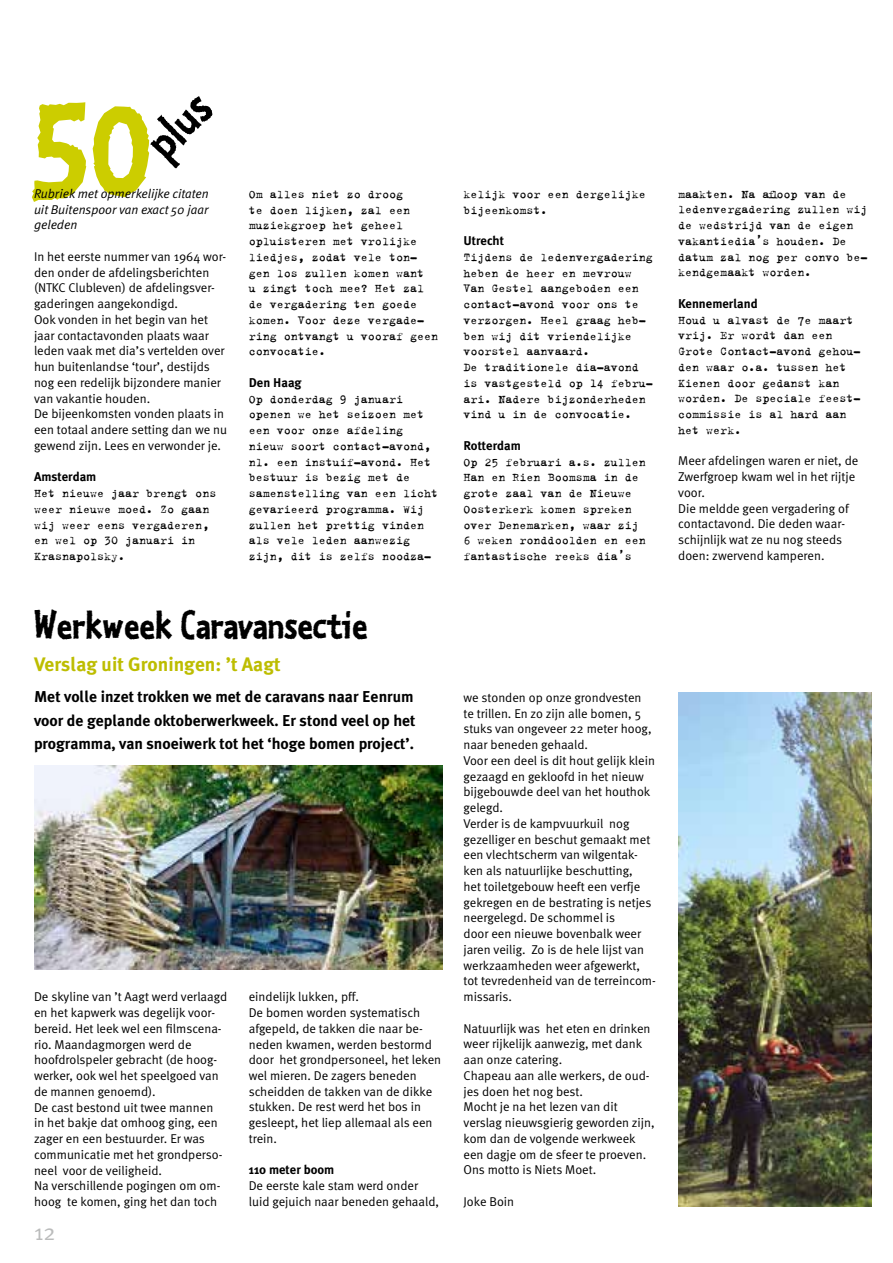
<style>
.page{position:relative;width:893px;height:1263px;background:#fff}
.page>*{position:absolute;margin:0;border:0;box-sizing:border-box;transform-origin:0 0}
.t1{font:156px "Kosmik Bold Three";color:#cccd00}
.t2{font:54px "Kosmik Bold Three";color:#000}
.t3{font:42.75px "Kosmik Bold Three";color:#000}
.t4{font:22.5px "Meta Normal";color:#bbbcbc}
.t5{font:700 19.5px "Meta Plus";color:#bdbd00}
.t6{font:700 15.75px/23.7px "Meta Plus";color:#000;text-align:justify}
.t7{font:12.75px/15.8px "Meta Normal";color:#000}
.t8{font:12.75px/15.8px "Trixie";color:#000}
.t9{font:italic 12.75px/15.8px "Meta Normal";color:#000;text-align:justify}
.t10{font:700 12.75px "Meta Plus";color:#000}
</style>
<div class="page">
<img style="left:34px;top:765px;width:408px;height:205px">
<img style="left:678px;top:692px;width:194px;height:514px">
<h2 class="t2" style="left:128px;top:123px;width:71px;rotate:-45deg">plus</h2>
<h1 class="t1" style="left:34px;top:38px;width:120px">50</h1>
<p class="t9" style="left:34px;top:185px;width:176px">Rubriek met opmerkelijke citaten uit Buitenspoor van exact 50 jaar geleden</p>
<p class="t7" style="left:34px;top:248px;width:195px">In het eerste nummer van 1964 wor&shy;den onder de afdelingsberichten (NTKC Clubleven) de afdelingsver&shy;gaderingen aangekondigd.<br>Ook vonden in het begin van het jaar contactavonden plaats waar leden vaak met dia’s vertelden over hun buitenlandse ‘tour’, destijds nog een redelijk bijzondere manier van vakantie houden.<br>De bijeenkomsten vonden plaats in een totaal andere setting dan we nu gewend zijn. Lees en verwonder je.</p>
<p class="t10" style="left:34px;top:470px;width:64px">Amsterdam</p>
<p class="t8" style="left:34px;top:485px;width:184px">Het nieuwe jaar brengt ons weer nieuwe moed. Zo gaan wij weer eens vergaderen, en wel op 30 januari in<br>Krasnapolsky.</p>
<p class="t8" style="left:249px;top:186px;width:191px">Om alles niet zo droog<br>te doen lijken, zal een muziekgroep het geheel opluisteren met vrolijke liedjes, zodat vele ton&shy;gen los zullen komen want<br>u zingt toch mee? Het zal de vergadering ten goede komen. Voor deze vergade&shy;ring ontvangt u vooraf geen convocatie.</p>
<p class="t10" style="left:249px;top:375px;width:54px">Den Haag</p>
<p class="t8" style="left:249px;top:391px;width:191px">Op donderdag 9 januari openen we het seizoen met een voor onze afdeling nieuw soort contact-avond, nl. een instuif-avond. Het bestuur is bezig met de samenstelling van een licht gevarieerd programma. Wij zullen het prettig vinden als vele leden aanwezig zijn, dit is zelfs noodza-</p>
<h3 class="t3" style="left:34px;top:595px;width:335px">Werkweek Caravansectie</h3>
<h3 class="t5" style="left:34px;top:652px;width:248px">Verslag uit Groningen: ’t Aagt</h3>
<p class="t6" style="left:34px;top:685px;width:383px">Met volle inzet trokken we met de caravans naar Eenrum voor de geplande oktoberwerkweek. Er stond veel op het programma, van snoeiwerk tot het ‘hoge bomen project’.</p>
<p class="t7" style="left:34px;top:989px;width:195px">De skyline van ’t Aagt werd verlaagd en het kapwerk was degelijk voor&shy;bereid. Het leek wel een filmscena&shy;rio. Maandagmorgen werd de hoofdrolspeler gebracht (de hoog&shy;werker, ook wel het speelgoed van de mannen genoemd).<br>De cast bestond uit twee mannen<br>in het bakje dat omhoog ging, een zager en een bestuurder. Er was communicatie met het grondperso&shy;neel voor de veiligheid.<br>Na verschillende pogingen om om&shy;hoog te komen, ging het dan toch</p>
<p class="t7" style="left:249px;top:989px;width:194px">eindelijk lukken, pff.<br>De bomen worden systematisch afgepeld, de takken die naar be&shy;neden kwamen, werden bestormd door het grondpersoneel, het leken wel mieren. De zagers beneden scheidden de takken van de dikke stukken. De rest werd het bos in gesleept, het liep allemaal als een trein.</p>
<p class="t10" style="left:249px;top:1163px;width:87px">110 meter boom</p>
<p class="t7" style="left:249px;top:1178px;width:192px">De eerste kale stam werd onder luid gejuich naar beneden gehaald,</p>
<h3 class="t4" style="left:34px;top:1219px;width:23px">12</h3>
<p class="t8" style="left:463px;top:186px;width:184px">kelijk voor een dergelijke bijeenkomst.</p>
<p class="t10" style="left:463px;top:233px;width:42px">Utrecht</p>
<p class="t8" style="left:463px;top:249px;width:191px">Tijdens de ledenvergadering heben de heer en mevrouw<br>Van Gestel aangeboden een contact-avond voor ons te verzorgen. Heel graag heb&shy;ben wij dit vriendelijke voorstel aanvaard.<br>De traditionele dia-avond is vastgesteld op 14 febru&shy;ari. Nadere bijzonderheden vind u in de convocatie.</p>
<p class="t10" style="left:463px;top:438px;width:59px">Rotterdam</p>
<p class="t8" style="left:463px;top:454px;width:184px">Op 25 februari a.s. zullen<br>Han en Rien Boomsma in de grote zaal van de Nieuwe<br>Oosterkerk komen spreken over Denemarken, waar zij<br>6 weken ronddoolden en een fantastische reeks dia’s</p>
<p class="t8" style="left:678px;top:186px;width:191px">maakten. Na afloop van de ledenvergadering zullen wij de wedstrijd van de eigen vakantiedia’s houden. De datum zal nog per convo be&shy;kendgemaakt worden.</p>
<p class="t10" style="left:678px;top:296px;width:81px">Kennemerland</p>
<p class="t8" style="left:678px;top:312px;width:184px">Houd u alvast de 7e maart vrij. Er wordt dan een<br>Grote Contact-avond gehou&shy;den waar o.a. tussen het<br>Kienen door gedanst kan worden. De speciale feest&shy;commissie is al hard aan het werk.</p>
<p class="t7" style="left:678px;top:453px;width:182px">Meer afdelingen waren er niet, de<br>Zwerfgroep kwam wel in het rijtje voor.<br>Die meldde geen vergadering of contactavond. Die deden waar&shy;schijnlijk wat ze nu nog steeds doen: zwervend kamperen.</p>
<p class="t7" style="left:463px;top:689px;width:194px">we stonden op onze grondvesten<br>te trillen. En zo zijn alle bomen, 5 stuks van ongeveer 22 meter hoog, naar beneden gehaald.<br>Voor een deel is dit hout gelijk klein gezaagd en gekloofd in het nieuw bijgebouwde deel van het houthok gelegd.<br>Verder is de kampvuurkuil nog gezelliger en beschut gemaakt met een vlechtscherm van wilgentak&shy;ken als natuurlijke beschutting,<br>het toiletgebouw heeft een verfje gekregen en de bestrating is netjes neergelegd. De schommel is<br>door een nieuwe bovenbalk weer jaren veilig. Zo is de hele lijst van werkzaamheden weer afgewerkt, tot tevredenheid van de terreincom&shy;missaris.</p>
<p class="t7" style="left:463px;top:1020px;width:193px">Natuurlijk was het eten en drinken weer rijkelijk aanwezig, met dank aan onze catering.<br>Chapeau aan alle werkers, de oud&shy;jes doen het nog best.<br>Mocht je na het lezen van dit verslag nieuwsgierig geworden zijn, kom dan de volgende werkweek een dagje om de sfeer te proeven.<br>Ons motto is Niets Moet.</p>
<p class="t7" style="left:463px;top:1193px;width:52px">Joke Boin</p>
</div>
